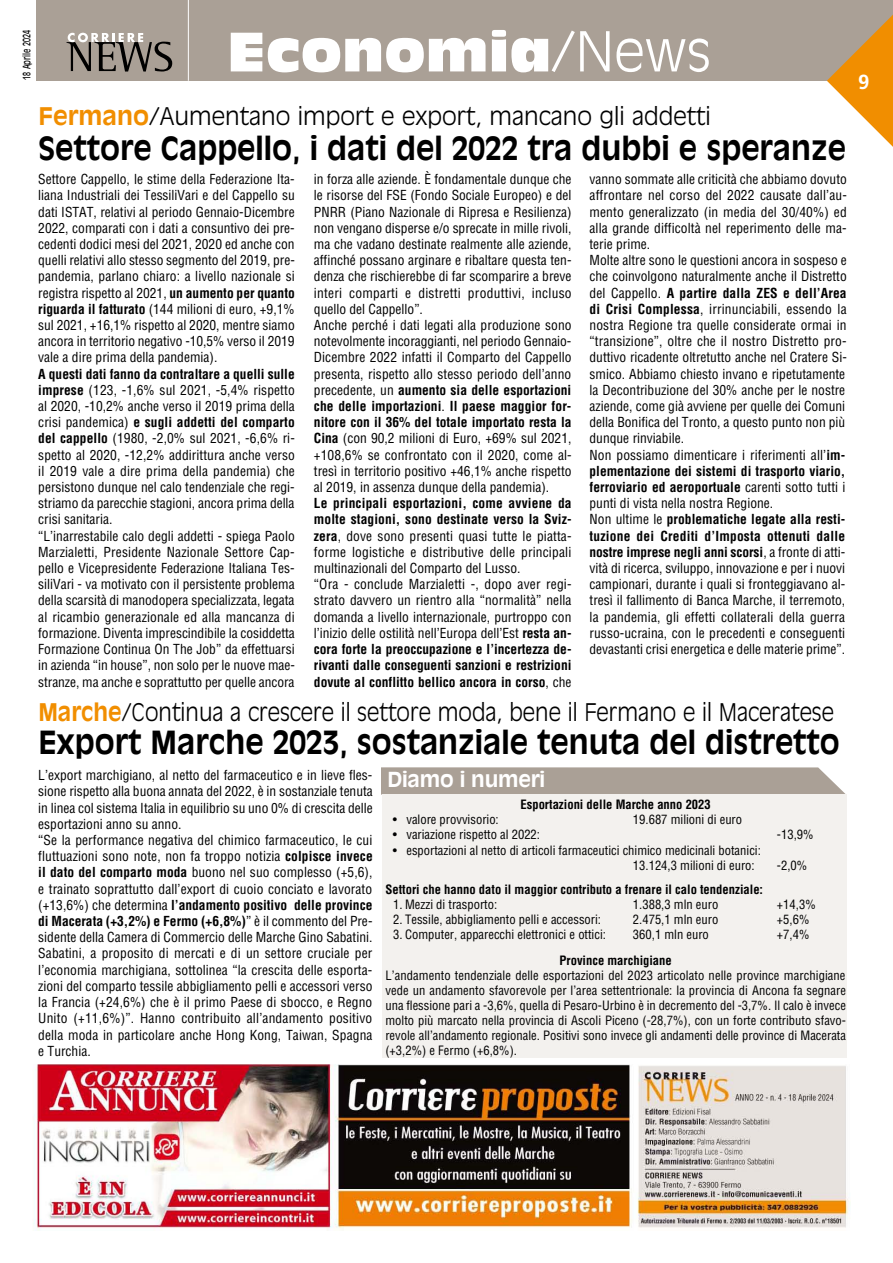
<style>
.page{position:relative;width:893px;height:1263px;background:#fff}
.page>*{position:absolute;margin:0;border:0;box-sizing:border-box;transform-origin:0 0}
.t1{font:54.3px "Antique Olive LT Compact";color:#fff}
.t2{font:700 31.5px "Antique Olive LT";color:#000;scale:.95 1}
.t3{font:300 24px "Antique Olive LT";color:#000;scale:.92 1}
.t4{font:300 24px "Antique Olive LT";color:#000}
.t5{font:700 20.4px "Antique Olive LT";letter-spacing:-.01em;color:#fff}
.t6{font:700 20.4px "Frutiger LT";color:#fff}
.t7{font:condensed 13.5px/16.2px "Helvetica LT";color:#000}
.t8{font:condensed 12.6px/15.1px "Helvetica LT";color:#000}
.t9{font:700 condensed 12.6px "Helvetica LT";color:#000}
.t10{font:10.2px "Antique Olive LT";color:#000;scale:.7 1}
.s1{font-family:"Antique Olive LT";font-weight:300}
.s2{font-weight:700;color:#f18e00}
.s3{font-weight:700}
</style>
<div class="page">
<div style="left:36px;top:0;width:857px;height:81px;background:#aaa096"></div>
<svg style="left:827px;top:15px;width:66px;height:132px"></svg>
<svg style="left:67px;top:33px;width:105px;height:39px"></svg>
<hr style="left:188px;top:0;width:1px;height:81px;background:#fff">
<img style="left:33px;top:1064px;width:817px;height:166px">
<div style="left:381px;top:767px;width:465px;height:28px;background:#aaa096"></div>
<div style="left:382px;top:794px;width:464px;height:264px;background:#f3f1ee"></div>
<p class="t10" style="left:21px;top:80px;width:72px;rotate:-90deg">18 Aprile 2024</p>
<h1 class="t1" style="left:227px;top:19px;width:485px">Economia<span class="s1">/News</span></h1>
<h3 class="t4" style="left:39px;top:102px;width:674px"><span class="s2">Fermano</span>/Aumentano import e export, mancano gli addetti</h3>
<h2 class="t2" style="left:39px;top:129px;width:851px">Settore Cappello, i dati del 2022 tra dubbi e speranze</h2>
<p class="t7" style="left:38px;top:171px;width:258px;text-align:justify">Settore Cappello, le stime della Federazione Ita&shy;liana Industriali dei TessiliVari e del Cappello su dati ISTAT, relativi al periodo Gennaio-Dicembre 2022, comparati con i dati a consuntivo dei pre&shy;cedenti dodici mesi del 2021, 2020 ed anche con quelli relativi allo stesso segmento del 2019, pre&shy;pandemia, parlano chiaro: a livello nazionale si registra rispetto al 2021, <span class="s3">un aumento per quanto riguarda il fatturato</span> (144 milioni di euro, +9,1% sul 2021, +16,1% rispetto al 2020, mentre siamo ancora in territorio negativo -10,5% verso il 2019 vale a dire prima della pandemia).</p>
<p class="t7" style="left:38px;top:366px;width:258px"><span class="s3">A questi dati fanno da contraltare a quelli sulle imprese</span> (123, -1,6% sul 2021, -5,4% rispetto al 2020, -10,2% anche verso il 2019 prima della crisi pandemica) <span class="s3">e sugli addetti del comparto del cappello</span> (1980, -2,0% sul 2021, -6,6% ri&shy;spetto al 2020, -12,2% addirittura anche verso il 2019 vale a dire prima della pandemia) che persistono dunque nel calo tendenziale che regi&shy;striamo da parecchie stagioni, ancora prima della crisi sanitaria.<br>“L’inarrestabile calo degli addetti - spiega Paolo Marzialetti, Presidente Nazionale Settore Cap&shy;pello e Vicepresidente Federazione Italiana Tes&shy;siliVari - va motivato con il persistente problema della scarsità di manodopera specializzata, legata al ricambio generazionale ed alla mancanza di formazione. Diventa imprescindibile la cosiddetta Formazione Continua On The Job” da effettuarsi in azienda “in house”, non solo per le nuove mae&shy;stranze, ma anche e soprattutto per quelle ancora</p>
<p class="t7" style="left:314px;top:171px;width:259px">in forza alle aziende. È fondamentale dunque che le risorse del FSE (Fondo Sociale Europeo) e del PNRR (Piano Nazionale di Ripresa e Resilienza) non vengano disperse e/o sprecate in mille rivoli, ma che vadano destinate realmente alle aziende, affinché possano arginare e ribaltare questa ten&shy;denza che rischierebbe di far scomparire a breve interi comparti e distretti produttivi, incluso quello del Cappello”.<br>Anche perché i dati legati alla produzione sono notevolmente incoraggianti, nel periodo Gennaio-Dicembre 2022 infatti il Comparto del Cappello presenta, rispetto allo stesso periodo dell’anno precedente, un <span class="s3">aumento sia delle esportazioni che delle importazioni</span>. <span class="s3">Il paese maggior for&shy;nitore con il 36% del totale importato resta la Cina</span> (con 90,2 milioni di Euro, +69% sul 2021, +108,6% se confrontato con il 2020, come al&shy;tresì in territorio positivo +46,1% anche rispetto al 2019, in assenza dunque della pandemia).</p>
<p class="t7" style="left:314px;top:495px;width:259px"><span class="s3">Le principali esportazioni, come avviene da molte stagioni, sono destinate verso la Sviz&shy;zera</span>, dove sono presenti quasi tutte le piatta&shy;forme logistiche e distributive delle principali multinazionali del Comparto del Lusso.<br>“Ora - conclude Marzialetti -, dopo aver regi&shy;strato davvero un rientro alla “normalità” nella domanda a livello internazionale, purtroppo con l’inizio delle ostilità nell’Europa dell’Est <span class="s3">resta an&shy;cora forte la preoccupazione e l’incertezza de&shy;rivanti dalle conseguenti sanzioni e restrizioni dovute al conflitto bellico ancora in corso</span>, che</p>
<p class="t7" style="left:590px;top:171px;width:259px">vanno sommate alle criticità che abbiamo dovuto affrontare nel corso del 2022 causate dall’au&shy;mento generalizzato (in media del 30/40%) ed alla grande difficoltà nel reperimento delle ma&shy;terie prime.<br>Molte altre sono le questioni ancora in sospeso e che coinvolgono naturalmente anche il Distretto del Cappello. <span class="s3">A partire dalla ZES e dell’Area di Crisi Complessa</span>, irrinunciabili, essendo la nostra Regione tra quelle considerate ormai in “transizione”, oltre che il nostro Distretto pro&shy;duttivo ricadente oltretutto anche nel Cratere Si&shy;smico. Abbiamo chiesto invano e ripetutamente la Decontribuzione del 30% anche per le nostre aziende, come già avviene per quelle dei Comuni della Bonifica del Tronto, a questo punto non più dunque rinviabile.<br>Non possiamo dimenticare i riferimenti all’<span class="s3">im&shy;plementazione dei sistemi di trasporto viario, ferroviario ed aeroportuale</span> carenti sotto tutti i punti di vista nella nostra Regione.<br>Non ultime le <span class="s3">problematiche legate alla resti&shy;tuzione dei Crediti d’Imposta ottenuti dalle nostre imprese negli anni scorsi</span>, a fronte di atti&shy;vità di ricerca, sviluppo, innovazione e per i nuovi campionari, durante i quali si fronteggiavano al&shy;tresì il fallimento di Banca Marche, il terremoto, la pandemia, gli effetti collaterali della guerra russo-ucraina, con le precedenti e conseguenti devastanti crisi energetica e delle materie prime”.</p>
<h3 class="t3" style="left:38px;top:698px;width:866px"><span class="s2">Marche</span>/Continua a crescere il settore moda, bene il Fermano e il Maceratese</h3>
<h2 class="t2" style="left:38px;top:723px;width:845px">Export Marche 2023, sostanziale tenuta del distretto</h2>
<p class="t7" style="left:38px;top:767px;width:336px">L’export marchigiano, al netto del farmaceutico e in lieve fles&shy;sione rispetto alla buona annata del 2022, è in sostanziale tenuta in linea col sistema Italia in equilibrio su uno 0% di crescita delle esportazioni anno su anno.<br>“Se la performance negativa del chimico farmaceutico, le cui fluttuazioni sono note, non fa troppo notizia <span class="s3">colpisce invece il dato del comparto moda</span> buono nel suo complesso (+5,6), e trainato soprattutto dall’export di cuoio conciato e lavorato (+13,6%) che determina <span class="s3">l’andamento positivo delle province di Macerata (+3,2%) e Fermo (+6,8%)</span>” è il commento del Pre&shy;sidente della Camera di Commercio delle Marche Gino Sabatini.<br>Sabatini, a proposito di mercati e di un settore cruciale per l’economia marchigiana, sottolinea “la crescita delle esporta&shy;zioni del comparto tessile abbigliamento pelli e accessori verso la Francia (+24,6%) che è il primo Paese di sbocco, e Regno Unito (+11,6%)”. Hanno contribuito all’andamento positivo della moda in particolare anche Hong Kong, Taiwan, Spagna e Turchia.</p>
<h3 class="t5" style="left:387px;top:767px;width:159px">Diamo i numeri</h3>
<p class="t9" style="left:520px;top:797px;width:192px">Esportazioni delle Marche anno 2023</p>
<p class="t8" style="left:393px;top:812px;width:107px">• valore provvisorio:</p>
<p class="t8" style="left:633px;top:812px;width:111px">19.687 milioni di euro</p>
<p class="t8" style="left:393px;top:827px;width:149px">• variazione rispetto al 2022:</p>
<p class="t8" style="left:777px;top:827px;width:38px">-13,9%</p>
<p class="t8" style="left:633px;top:842px;width:129px;text-indent:-240px">• esportazioni al netto di articoli farmaceutici chimico medicinali botanici:<br>13.124,3 milioni di euro:</p>
<p class="t8" style="left:777px;top:857px;width:32px">-2,0%</p>
<p class="t9" style="left:385px;top:881px;width:379px">Settori che hanno dato il maggior contributo a frenare il calo tendenziale:</p>
<p class="t8" style="left:393px;top:897px;width:106px">1. Mezzi di trasporto:</p>
<p class="t8" style="left:633px;top:897px;width:87px">1.388,3 mln euro</p>
<p class="t8" style="left:777px;top:897px;width:40px">+14,3%</p>
<p class="t8" style="left:393px;top:912px;width:209px">2. Tessile, abbigliamento pelli e accessori:</p>
<p class="t8" style="left:633px;top:912px;width:87px">2.475,1 mln euro</p>
<p class="t8" style="left:777px;top:912px;width:34px">+5,6%</p>
<p class="t8" style="left:393px;top:927px;width:214px">3. Computer, apparecchi elettronici e ottici:</p>
<p class="t8" style="left:633px;top:927px;width:77px">360,1 mln euro</p>
<p class="t8" style="left:777px;top:927px;width:34px">+7,4%</p>
<p class="t9" style="left:559px;top:952px;width:114px">Province marchigiane</p>
<p class="t8" style="left:385px;top:967px;width:462px;text-align:justify">L’andamento tendenziale delle esportazioni del 2023 articolato nelle province marchigiane vede un andamento sfavorevole per l’area settentrionale: la provincia di Ancona fa segnare una flessione pari a -3,6%, quella di Pesaro-Urbino è in decremento del -3,7%. Il calo è invece molto più marcato nella provincia di Ascoli Piceno (-28,7%), con un forte contributo sfavo&shy;revole all’andamento regionale. Positivi sono invece gli andamenti delle province di Macerata (+3,2%) e Fermo (+6,8%).</p>
<h3 class="t6" style="left:858px;top:70px;width:13px">9</h3>
</div>
